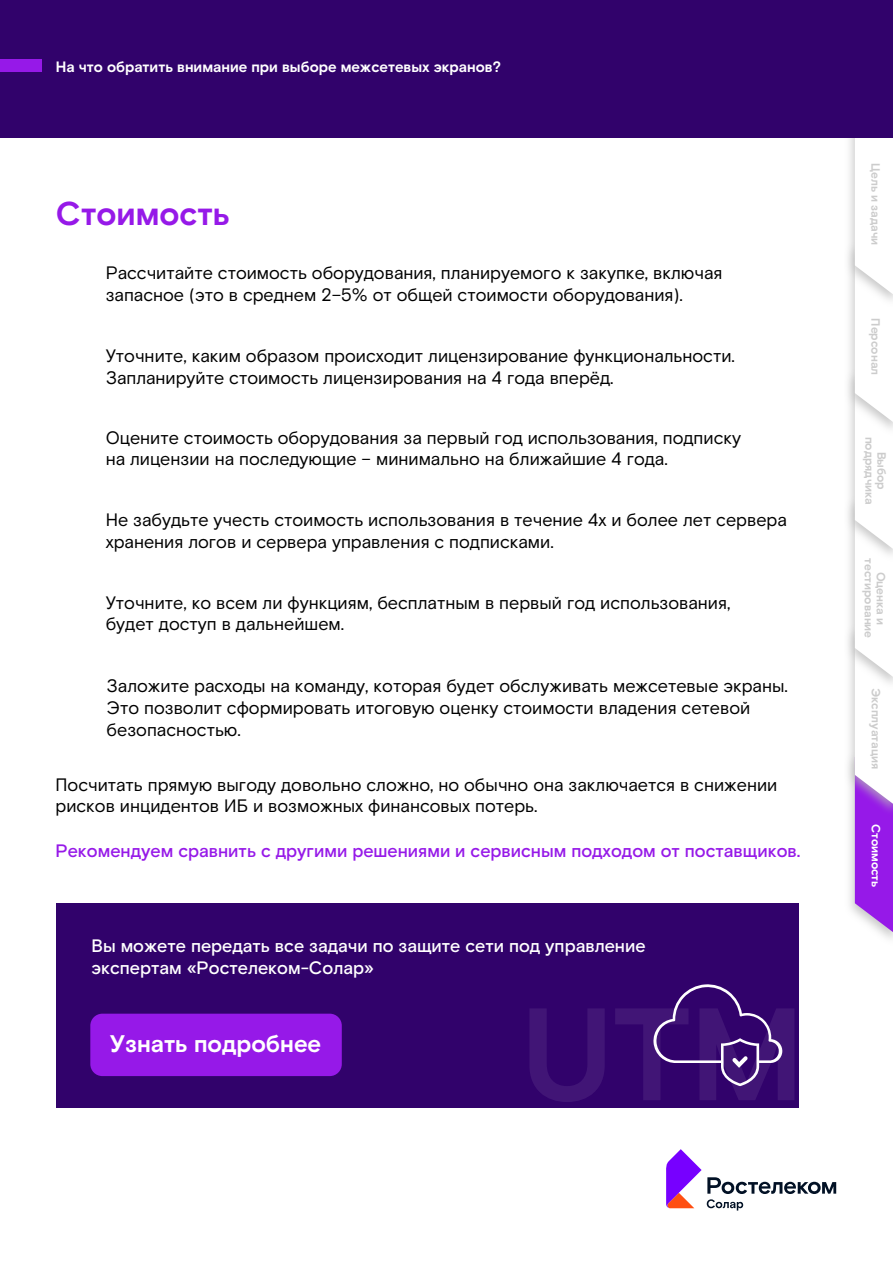
<style>
.page{position:relative;width:893px;height:1263px;background:#fff}
.page>*{position:absolute;margin:0;border:0;box-sizing:border-box;transform-origin:0 0}
.t1{font:700 33px "Rostelecom Basis";color:#9619e8}
.t2{font:700 24px "Rostelecom Basis";color:#fff}
.t3{font:18px/21.6px "Rostelecom Basis";color:#000}
.t4{font:500 18px/21.6px "Rostelecom Basis";color:#fff}
.t5{font:500 18px "Rostelecom Basis";color:#9619e8}
.t6{font:700 15px "Rostelecom Basis";color:#fff}
.t7{font:700 12px/12px "Rostelecom Basis";color:#ccc;text-align:center}
.t8{font:700 12px "Rostelecom Basis";color:#fff}
</style>
<div class="page">
<img style="left:849px;top:822px;width:44px;height:117px">
<img style="left:848px;top:694px;width:7px;height:128px">
<img style="left:841px;top:137px;width:14px;height:175px">
<svg style="left:855px;top:137px;width:38px;height:795px"></svg>
<div style="left:57px;top:903px;width:742px;height:204px;background:#31026b"></div>
<div style="left:90px;top:1014px;width:252px;height:62px;background:#9619e8;border-radius:12px"></div>
<svg style="left:666px;top:1149px;width:170px;height:61px"></svg>
<div style="left:0;top:0;width:893px;height:137px;background:#31026b"></div>
<div style="left:0;top:60px;width:42px;height:12px;background:#9619e8"></div>
<svg style="left:653px;top:984px;width:129px;height:102px"></svg>
<p class="t6" style="left:56px;top:58px;width:447px">На что обратить внимание при выборе межсетевых экранов?</p>
<h1 class="t1" style="left:56px;top:194px;width:175px">Стоимость</h1>
<p class="t3" style="left:106px;top:262px;width:618px">Рассчитайте стоимость оборудования, планируемого к закупке, включая запасное (это в среднем 2–5% от общей стоимости оборудования).</p>
<p class="t3" style="left:106px;top:345px;width:631px">Уточните, каким образом происходит лицензирование функциональности.<br>Запланируйте стоимость лицензирования на 4 года вперёд.</p>
<p class="t3" style="left:106px;top:427px;width:637px">Оцените стоимость оборудования за первый год использования, подписку на лицензии на последующие – минимально на ближайшие 4 года.</p>
<p class="t3" style="left:106px;top:509px;width:683px">Не забудьте учесть стоимость использования в течение 4х и более лет сервера хранения логов и сервера управления с подписками.</p>
<p class="t3" style="left:106px;top:592px;width:626px">Уточните, ко всем ли функциям, бесплатным в первый год использования, будет доступ в дальнейшем.</p>
<p class="t3" style="left:107px;top:675px;width:683px">Заложите расходы на команду, которая будет обслуживать межсетевые экраны.<br>Это позволит сформировать итоговую оценку стоимости владения сетевой безопасностью.</p>
<p class="t3" style="left:56px;top:774px;width:723px">Посчитать прямую выгоду довольно сложно, но обычно она заключается в снижении рисков инцидентов ИБ и возможных финансовых потерь.</p>
<p class="t5" style="left:56px;top:840px;width:746px">Рекомендуем сравнить с другими решениями и сервисным подходом от поставщиков.</p>
<p class="t4" style="left:91px;top:936px;width:556px">Вы можете передать все задачи по защите сети под управление экспертам «Ростелеком-Солар»</p>
<h2 class="t2" style="left:110px;top:1029px;width:213px">Узнать подробнее</h2>
<p class="t7" style="left:881px;top:163px;width:83px;rotate:90deg">Цель и задачи</p>
<p class="t7" style="left:881px;top:318px;width:58px;rotate:90deg">Персонал</p>
<p class="t7" style="left:887px;top:437px;width:70px;rotate:90deg">Выбор подрядчика</p>
<p class="t7" style="left:887px;top:558px;width:81px;rotate:90deg">Оценка и тестирование</p>
<p class="t7" style="left:881px;top:688px;width:83px;rotate:90deg">Эксплуатация</p>
<p class="t8" style="left:883px;top:824px;width:65px;rotate:90deg">Стоимость</p>
</div>
